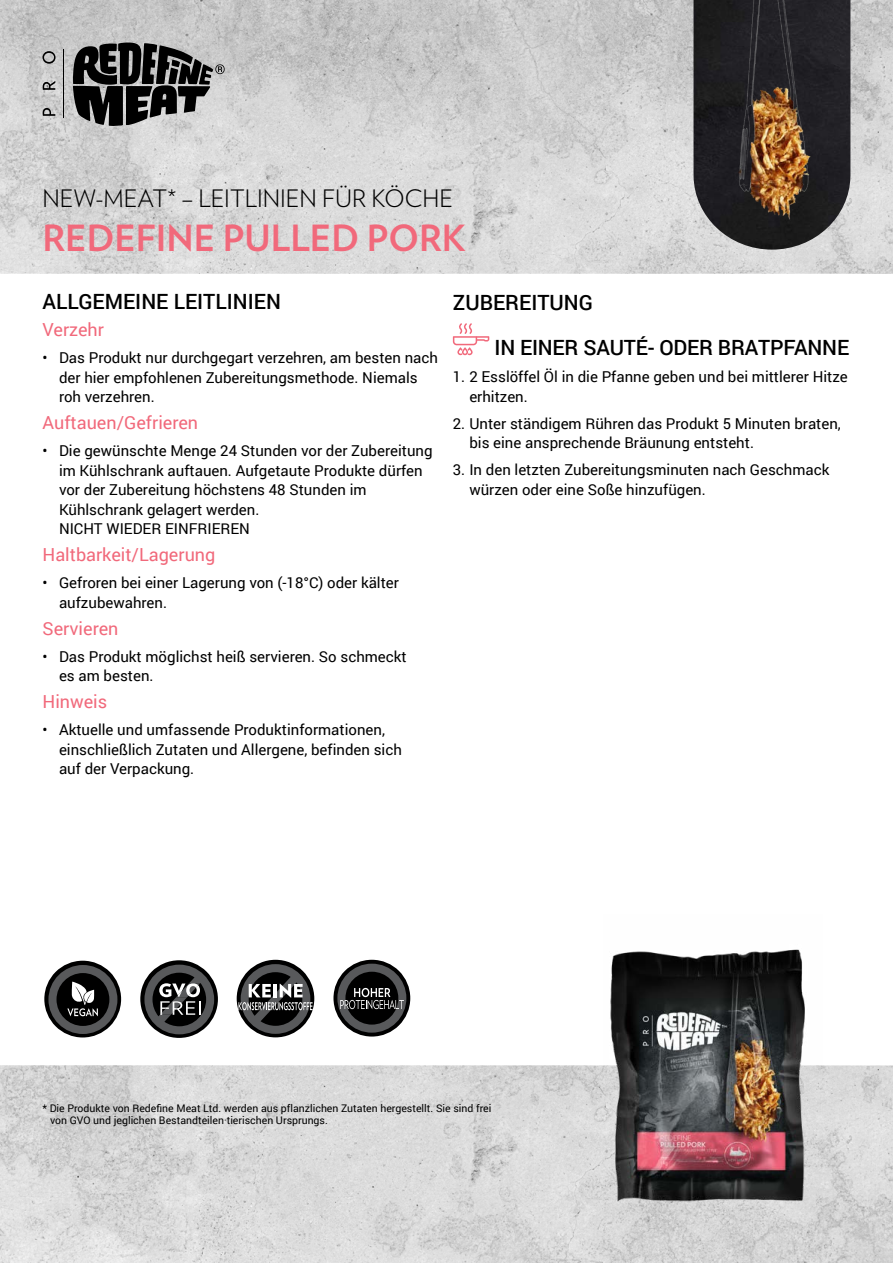
<style>
.page{position:relative;width:893px;height:1263px;background:#fff}
.page>*{position:absolute;margin:0;border:0;box-sizing:border-box;transform-origin:0 0}
.t1{font:700 36px "Verlag";color:#f1697b}
.t2{font:300 24px "Verlag";color:#000}
.t3{font:500 21px/45px "Roboto";color:#000}
.t4{font:18px "Roboto";color:#f1697b}
.t5{font:15px/19.5px "Roboto";color:#000}
.t6{font:10.5px/12px "Roboto";color:#000}
</style>
<div class="page">
<img style="left:0;top:1065px;width:893px;height:198px">
<img style="left:0;top:0;width:893px;height:274px">
<svg style="left:453px;top:323px;width:36px;height:32px"></svg>
<svg style="left:43px;top:108px;width:12px;height:8px"></svg>
<svg style="left:43px;top:81px;width:12px;height:9px"></svg>
<svg style="left:43px;top:51px;width:13px;height:13px"></svg>
<hr style="left:63px;top:49px;width:1px;height:69px;background:#000">
<svg style="left:73px;top:42px;width:152px;height:84px;background:#5a5a5a"></svg>
<img style="left:604px;top:949px;width:219px;height:267px">
<svg style="left:44px;top:960px;width:78px;height:78px"></svg>
<svg style="left:140px;top:960px;width:78px;height:78px"></svg>
<svg style="left:236px;top:959px;width:79px;height:79px"></svg>
<svg style="left:333px;top:959px;width:78px;height:78px"></svg>
<img style="left:677px;top:0;width:185px;height:250px">
<h2 class="t2" style="left:43px;top:185px;width:412px">NEW-MEAT* – LEITLINIEN FÜR KÖCHE</h2>
<h1 class="t1" style="left:43px;top:217px;width:425px">REDEFINE PULLED PORK</h1>
<h3 class="t3" style="left:43px;top:279px;width:240px">ALLGEMEINE LEITLINIEN</h3>
<p class="t4" style="left:43px;top:322px;width:63px">Verzehr</p>
<p class="t5" style="left:59px;top:349px;width:380px;text-indent:-16px">• Das Produkt nur durchgegart verzehren, am besten nach der hier empfohlenen Zubereitungsmethode. Niemals roh verzehren.</p>
<p class="t4" style="left:43px;top:415px;width:157px">Auftauen/Gefrieren</p>
<p class="t5" style="left:59px;top:442px;width:375px;text-indent:-16px">• Die gewünschte Menge 24 Stunden vor der Zubereitung im Kühlschrank auftauen. Aufgetaute Produkte dürfen vor der Zubereitung höchstens 48 Stunden im Kühlschrank gelagert werden.<br>NICHT WIEDER EINFRIEREN</p>
<p class="t4" style="left:43px;top:547px;width:174px">Haltbarkeit/Lagerung</p>
<p class="t5" style="left:59px;top:574px;width:341px;text-indent:-16px">• Gefroren bei einer Lagerung von (-18°C) oder kälter aufzubewahren.</p>
<p class="t4" style="left:43px;top:620px;width:77px">Servieren</p>
<p class="t5" style="left:59px;top:648px;width:349px;text-indent:-16px">• Das Produkt möglichst heiß servieren. So schmeckt es am besten.</p>
<p class="t4" style="left:43px;top:694px;width:66px">Hinweis</p>
<p class="t5" style="left:59px;top:721px;width:344px;text-indent:-16px">• Aktuelle und umfassende Produktinformationen, einschließlich Zutaten und Allergene, befinden sich auf der Verpackung.</p>
<h3 class="t3" style="left:495px;top:280px;width:356px;text-indent:-42px">ZUBEREITUNG<br>IN EINER SAUTÉ- ODER BRATPFANNE</h3>
<p class="t5" style="left:469px;top:368px;width:380px;text-indent:-16px">1. 2 Esslöffel Öl in die Pfanne geben und bei mittlerer Hitze erhitzen.</p>
<p class="t5" style="left:469px;top:415px;width:373px;text-indent:-16px">2. Unter ständigem Rühren das Produkt 5 Minuten braten, bis eine ansprechende Bräunung entsteht.</p>
<p class="t5" style="left:469px;top:461px;width:361px;text-indent:-16px">3. In den letzten Zubereitungsminuten nach Geschmack würzen oder eine Soße hinzufügen.</p>
<p class="t6" style="left:50px;top:1102px;width:443px;text-indent:-7px">* Die Produkte von Redefine Meat Ltd. werden aus pflanzlichen Zutaten hergestellt. Sie sind frei von GVO und jeglichen Bestandteilen tierischen Ursprungs.</p>
</div>
